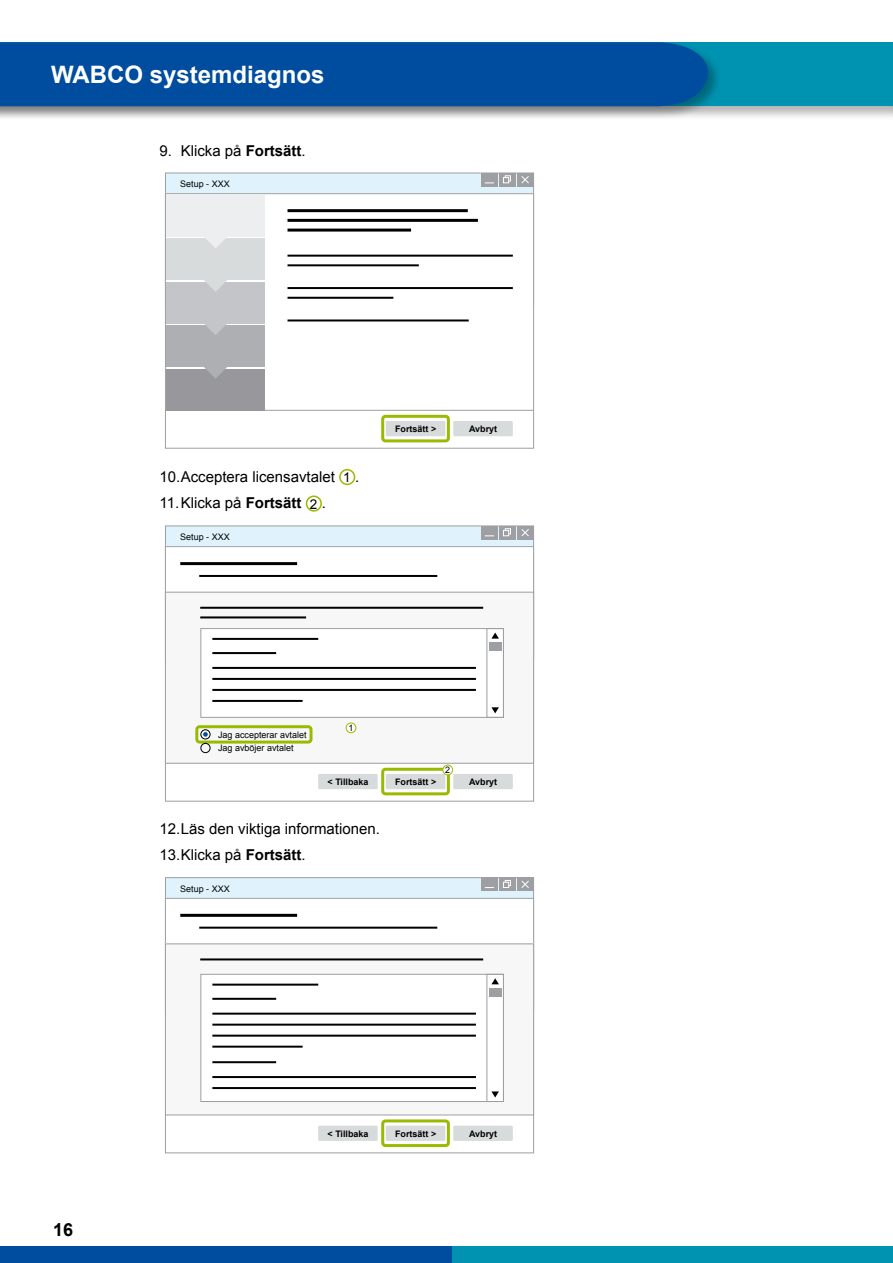
<style>
.page{position:relative;width:893px;height:1263px;background:#fff}
.page>*{position:absolute;margin:0;border:0;box-sizing:border-box;transform-origin:0 0}
.t1{font:700 24px "Arial";color:#fff}
.t2{font:700 18px "Arial";color:#000}
.t3{font:15px/26.5px "Arial";color:#000}
.t4{font:9px/14px "Arial";color:#000}
.t5{font:700 9px "Arial";color:#000}
.s1{font-weight:700}
.s2{font-size:13.5px}
</style>
<div class="page">
<div style="left:0;top:1246px;width:453px;height:17px;background:#004d9f"></div>
<div style="left:453px;top:1246px;width:440px;height:17px;background:#0093b1"></div>
<div style="left:0;top:40px;width:893px;height:80px;background:#000;opacity:.3"></div>
<div style="left:0;top:43px;width:893px;height:63px;background:#0093b1"></div>
<div style="left:0;top:40px;width:722px;height:81px;background:#000;opacity:.3"></div>
<div style="left:0;top:42px;width:708px;height:64px;background:#004d9f"></div>
<hr style="left:889px;top:40px;width:4px;height:80px;background:#000;opacity:.3">
<hr style="left:892px;top:43px;width:1px;height:63px;background:#0093b1">
<div style="left:165px;top:173px;width:369px;height:133px;background:#e0f3fc"></div>
<div style="left:165px;top:194px;width:369px;height:254px;background:#fff"></div>
<div style="left:165px;top:193px;width:369px;height:256px;border:1px solid #9e9fa2"></div>
<hr style="left:287px;top:209px;width:181px;height:3px;background:#000">
<hr style="left:287px;top:219px;width:191px;height:3px;background:#000">
<hr style="left:287px;top:229px;width:124px;height:3px;background:#000">
<hr style="left:287px;top:255px;width:226px;height:2px;background:#000">
<hr style="left:287px;top:264px;width:132px;height:2px;background:#000">
<hr style="left:287px;top:287px;width:226px;height:2px;background:#000">
<hr style="left:287px;top:297px;width:106px;height:2px;background:#000">
<hr style="left:287px;top:319px;width:182px;height:2px;background:#000">
<div style="left:381px;top:415px;width:69px;height:27px;border:3px solid #98ba00;border-radius:3px"></div>
<div style="left:386px;top:421px;width:59px;height:15px;background:#d8dbdc"></div>
<div style="left:453px;top:421px;width:60px;height:15px;background:#d8dbdc"></div>
<div style="left:517px;top:173px;width:17px;height:13px;background:#9e9fa2"></div>
<div style="left:499px;top:173px;width:17px;height:13px;background:#9e9fa2"></div>
<div style="left:481px;top:173px;width:17px;height:13px;background:#9e9fa2"></div>
<svg style="left:521px;top:176px;width:8px;height:8px"></svg>
<svg style="left:503px;top:175px;width:8px;height:8px"></svg>
<hr style="left:165px;top:410px;width:369px;height:1px;background:#9e9fa2">
<div style="left:166px;top:195px;width:99px;height:42px;background:#edeeef"></div>
<div style="left:166px;top:239px;width:99px;height:41px;background:#d8dbdc"></div>
<div style="left:166px;top:282px;width:99px;height:41px;background:#c3c5c8"></div>
<div style="left:166px;top:325px;width:99px;height:42px;background:#aeafb2"></div>
<div style="left:166px;top:369px;width:99px;height:41px;background:#98989c"></div>
<svg style="left:204px;top:237px;width:23px;height:11px"></svg>
<svg style="left:204px;top:280px;width:23px;height:12px"></svg>
<svg style="left:204px;top:323px;width:23px;height:12px"></svg>
<svg style="left:204px;top:367px;width:23px;height:11px"></svg>
<div style="left:339px;top:469px;width:16px;height:16px;border:2px solid #98ba00;border-radius:50%"></div>
<div style="left:306px;top:495px;width:16px;height:17px;border:2px solid #98ba00;border-radius:50%"></div>
<div style="left:165px;top:526px;width:369px;height:133px;background:#e0f3fc"></div>
<div style="left:165px;top:547px;width:369px;height:254px;background:#fff"></div>
<div style="left:165px;top:592px;width:369px;height:171px;background:#f7f7f8"></div>
<div style="left:165px;top:592px;width:369px;height:172px;border:1px solid #9e9fa2"></div>
<hr style="left:180px;top:562px;width:117px;height:3px;background:#000">
<hr style="left:199px;top:575px;width:238px;height:2px;background:#000">
<hr style="left:200px;top:607px;width:283px;height:2px;background:#000">
<hr style="left:200px;top:616px;width:106px;height:2px;background:#000">
<div style="left:201px;top:629px;width:302px;height:88px;background:#fff"></div>
<div style="left:200px;top:628px;width:304px;height:90px;border:1px solid #9e9fa2"></div>
<hr style="left:212px;top:638px;width:106px;height:2px;background:#000">
<hr style="left:212px;top:652px;width:64px;height:2px;background:#000">
<hr style="left:212px;top:667px;width:264px;height:2px;background:#000">
<hr style="left:212px;top:678px;width:264px;height:2px;background:#000">
<hr style="left:212px;top:689px;width:264px;height:2px;background:#000">
<hr style="left:212px;top:700px;width:91px;height:2px;background:#000">
<div style="left:381px;top:768px;width:69px;height:27px;border:3px solid #98ba00;border-radius:3px"></div>
<div style="left:386px;top:774px;width:59px;height:15px;background:#d8dbdc"></div>
<div style="left:318px;top:774px;width:60px;height:15px;background:#d8dbdc"></div>
<div style="left:453px;top:774px;width:60px;height:15px;background:#d8dbdc"></div>
<div style="left:517px;top:526px;width:17px;height:13px;background:#9e9fa2"></div>
<div style="left:499px;top:526px;width:17px;height:13px;background:#9e9fa2"></div>
<div style="left:481px;top:526px;width:17px;height:13px;background:#9e9fa2"></div>
<svg style="left:521px;top:529px;width:8px;height:8px"></svg>
<svg style="left:503px;top:528px;width:8px;height:8px"></svg>
<div style="left:486px;top:628px;width:18px;height:90px;border:1px solid #9e9fa2"></div>
<svg style="left:491px;top:632px;width:8px;height:7px"></svg>
<svg style="left:491px;top:707px;width:8px;height:6px"></svg>
<div style="left:489px;top:642px;width:12px;height:9px;background:#9e9fa2"></div>
<div style="left:195px;top:725px;width:117px;height:18px;border:3px solid #98ba00;border-radius:3px"></div>
<div style="left:200px;top:729px;width:11px;height:10px;border:1px solid #000;border-radius:50%"></div>
<div style="left:200px;top:743px;width:11px;height:10px;border:1px solid #000;border-radius:50%"></div>
<svg style="left:203px;top:732px;width:5px;height:5px"></svg>
<div style="left:346px;top:723px;width:10px;height:10px;background:#fff;border-radius:50%"></div>
<div style="left:346px;top:722px;width:10px;height:11px;border:1px solid #98ba00;border-radius:50%"></div>
<div style="left:443px;top:765px;width:10px;height:10px;background:#fff;border-radius:50%"></div>
<div style="left:442px;top:765px;width:11px;height:10px;border:1px solid #98ba00;border-radius:50%"></div>
<div style="left:165px;top:878px;width:369px;height:133px;background:#e0f3fc"></div>
<div style="left:165px;top:898px;width:369px;height:255px;background:#fff"></div>
<div style="left:165px;top:944px;width:369px;height:171px;background:#f7f7f8"></div>
<div style="left:165px;top:943px;width:369px;height:172px;border:1px solid #9e9fa2"></div>
<hr style="left:180px;top:914px;width:117px;height:3px;background:#000">
<hr style="left:199px;top:927px;width:238px;height:2px;background:#000">
<hr style="left:200px;top:958px;width:283px;height:2px;background:#000">
<div style="left:201px;top:974px;width:302px;height:127px;background:#fff"></div>
<div style="left:200px;top:974px;width:304px;height:128px;border:1px solid #9e9fa2"></div>
<hr style="left:212px;top:984px;width:106px;height:2px;background:#000">
<hr style="left:212px;top:998px;width:64px;height:2px;background:#000">
<hr style="left:212px;top:1013px;width:264px;height:2px;background:#000">
<hr style="left:212px;top:1024px;width:264px;height:2px;background:#000">
<hr style="left:212px;top:1035px;width:264px;height:2px;background:#000">
<hr style="left:212px;top:1046px;width:91px;height:2px;background:#000">
<hr style="left:212px;top:1061px;width:64px;height:2px;background:#000">
<hr style="left:212px;top:1076px;width:264px;height:2px;background:#000">
<hr style="left:212px;top:1087px;width:264px;height:2px;background:#000">
<div style="left:381px;top:1119px;width:69px;height:28px;border:3px solid #98ba00;border-radius:3px"></div>
<div style="left:386px;top:1125px;width:59px;height:16px;background:#d8dbdc"></div>
<div style="left:318px;top:1125px;width:60px;height:16px;background:#d8dbdc"></div>
<div style="left:453px;top:1125px;width:60px;height:16px;background:#d8dbdc"></div>
<div style="left:517px;top:878px;width:17px;height:13px;background:#9e9fa2"></div>
<div style="left:499px;top:878px;width:17px;height:13px;background:#9e9fa2"></div>
<div style="left:481px;top:878px;width:17px;height:13px;background:#9e9fa2"></div>
<svg style="left:521px;top:880px;width:8px;height:8px"></svg>
<svg style="left:503px;top:880px;width:8px;height:8px"></svg>
<div style="left:486px;top:974px;width:18px;height:128px;border:1px solid #9e9fa2"></div>
<svg style="left:491px;top:978px;width:8px;height:6px"></svg>
<svg style="left:491px;top:1091px;width:8px;height:6px"></svg>
<div style="left:489px;top:987px;width:12px;height:9px;background:#9e9fa2"></div>
<h1 class="t1" style="left:51px;top:59px;width:275px">WABCO systemdiagnos</h1>
<p class="t3" style="left:159px;top:137px;width:148px">9. Klicka på <span class="s1">Fortsätt</span>.</p>
<p class="t4" style="left:180px;top:177px;width:51px">Setup - XXX</p>
<p class="t3" style="left:159px;top:464px;width:202px">10.Acceptera licensavtalet <span class="s2">1</span> .<br>11.Klicka på <span class="s1">Fortsätt</span> <span class="s2">2</span> .</p>
<p class="t4" style="left:180px;top:530px;width:51px">Setup - XXX</p>
<p class="t5" style="left:395px;top:423px;width:43px">Fortsätt &gt;</p>
<p class="t5" style="left:469px;top:423px;width:30px">Avbryt</p>
<p class="t4" style="left:218px;top:727px;width:90px">Jag accepterar avtalet<br>Jag avböjer avtalet</p>
<p class="t4" style="left:348px;top:721px;width:6px">1</p>
<p class="t4" style="left:445px;top:763px;width:6px">2</p>
<p class="t5" style="left:328px;top:776px;width:43px">&lt; Tillbaka</p>
<p class="t5" style="left:395px;top:776px;width:43px">Fortsätt &gt;</p>
<p class="t5" style="left:469px;top:776px;width:30px">Avbryt</p>
<p class="t3" style="left:159px;top:815px;width:222px">12.Läs den viktiga informationen.<br>13.Klicka på <span class="s1">Fortsätt</span>.</p>
<p class="t4" style="left:180px;top:881px;width:51px">Setup - XXX</p>
<p class="t2" style="left:53px;top:1217px;width:22px">16</p>
<p class="t5" style="left:328px;top:1127px;width:43px">&lt; Tillbaka</p>
<p class="t5" style="left:395px;top:1127px;width:43px">Fortsätt &gt;</p>
<p class="t5" style="left:469px;top:1127px;width:30px">Avbryt</p>
</div>
